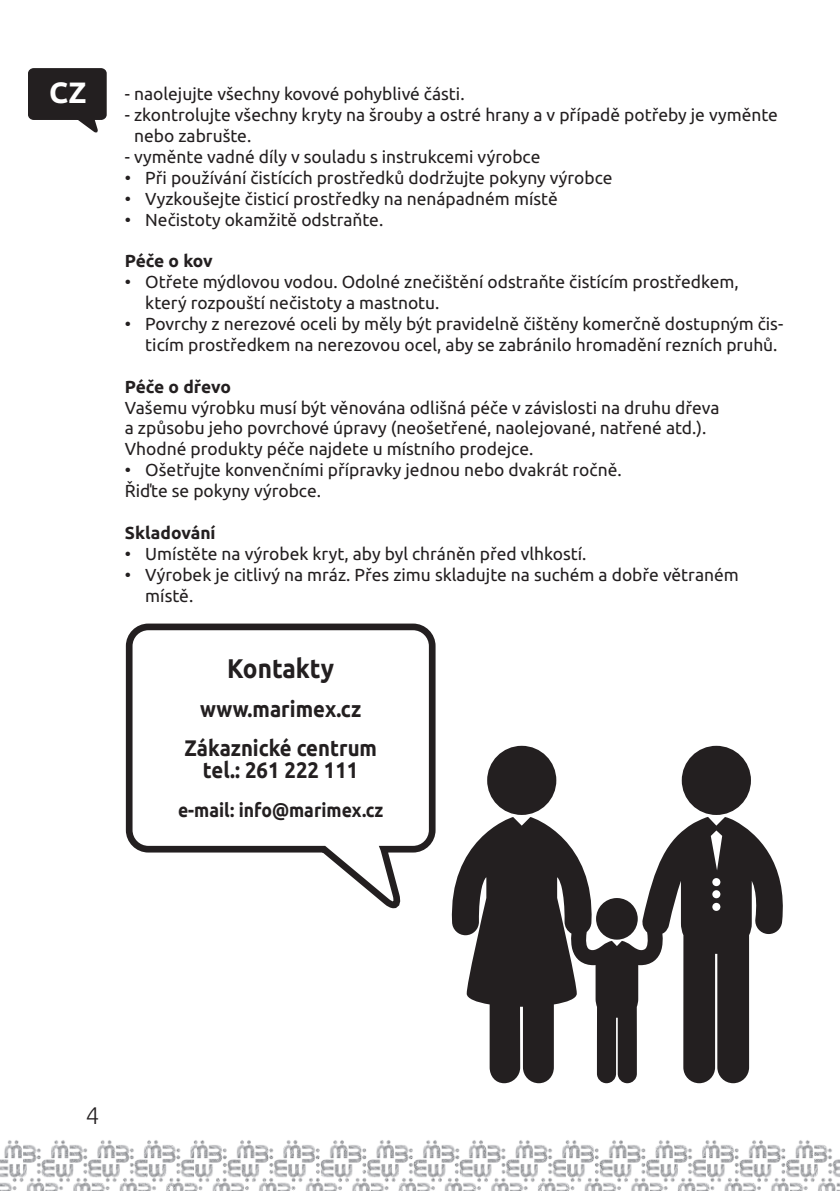
<style>
.page{position:relative;width:840px;height:1191px;background:#fff}
.page>*{position:absolute;margin:0;border:0;box-sizing:border-box;transform-origin:0 0}
.t1{font:700 29.4px "Ubuntu";color:#fff}
.t2{font:700 27px "Ubuntu";color:#231f20;scale:.9 1}
.t3{font:300 24px "Ubuntu";color:#231f20}
.t4{font:700 22.6px/39px "Ubuntu";color:#231f20;text-align:center;scale:.9 1}
.t5{font:700 19.6px "Ubuntu";color:#231f20;scale:.9 1}
.t6{font:17.4px/20.8px "Ubuntu";color:#231f20}
.t7{font:700 17.4px "Ubuntu";color:#231f20}
</style>
<div class="page">
<img style="left:0;top:1140px;width:403px;height:51px">
<img style="left:403px;top:1140px;width:436px;height:51px">
<svg style="left:28px;top:68px;width:79px;height:65px"></svg>
<svg style="left:487px;top:746px;width:69px;height:69px"></svg>
<div style="left:681px;top:746px;width:69px;height:69px;background:#231f20;border-radius:50%"></div>
<svg style="left:451px;top:817px;width:331px;height:266px;fill:#231f20"></svg>
<svg style="left:595px;top:898px;width:42px;height:41px"></svg>
<svg style="left:125px;top:623px;width:311px;height:286px"></svg>
<h1 class="t1" style="left:49px;top:75px;width:39px">CZ</h1>
<p class="t6" style="left:125px;top:83px;width:341px">- naolejujte všechny kovové pohyblivé části.</p>
<p class="t6" style="left:134px;top:104px;width:645px;text-indent:-9px">- zkontrolujte všechny kryty na šrouby a ostré hrany a v případě potřeby je vyměnte nebo zabrušte.</p>
<p class="t6" style="left:125px;top:146px;width:417px">- vyměnte vadné díly v souladu s instrukcemi výrobce</p>
<p class="t6" style="left:125px;top:167px;width:489px">• Při používání čistících prostředků dodržujte pokyny výrobce</p>
<p class="t6" style="left:125px;top:188px;width:434px">• Vyzkoušejte čisticí prostředky na nenápadném místě</p>
<p class="t6" style="left:125px;top:208px;width:260px">• Nečistoty okamžitě odstraňte.</p>
<p class="t7" style="left:125px;top:251px;width:89px">Péče o kov</p>
<p class="t6" style="left:145px;top:271px;width:594px;text-indent:-20px">• Otřete mýdlovou vodou. Odolné znečištění odstraňte čistícím prostředkem, který rozpouští nečistoty a mastnotu.</p>
<p class="t6" style="left:145px;top:313px;width:639px;text-indent:-20px">• Povrchy z nerezové oceli by měly být pravidelně čištěny komerčně dostupným čis&shy;ticím prostředkem na nerezovou ocel, aby se zabránilo hromadění rezních pruhů.</p>
<p class="t7" style="left:125px;top:376px;width:108px">Péče o dřevo</p>
<p class="t6" style="left:125px;top:396px;width:596px">Vašemu výrobku musí být věnována odlišná péče v závislosti na druhu dřeva a způsobu jeho povrchové úpravy (neošetřené, naolejované, natřené atd.).<br>Vhodné produkty péče najdete u místního prodejce.</p>
<p class="t6" style="left:125px;top:459px;width:498px">• Ošetřujte konvenčními přípravky jednou nebo dvakrát ročně.<br>Řiďte se pokyny výrobce.</p>
<p class="t7" style="left:125px;top:522px;width:92px">Skladování</p>
<p class="t6" style="left:125px;top:542px;width:463px">• Umístěte na výrobek kryt, aby byl chráněn před vlhkostí.</p>
<p class="t6" style="left:145px;top:563px;width:594px;text-indent:-20px">• Výrobek je citlivý na mráz. Přes zimu skladujte na suchém a dobře větraném místě.</p>
<h2 class="t2" style="left:227px;top:652px;width:120px">Kontakty</h2>
<p class="t4" style="left:184px;top:689px;width:215px">www.marimex.cz<br>Zákaznické centrum</p>
<p class="t4" style="left:203px;top:750px;width:174px">tel.: 261 222 111</p>
<p class="t5" style="left:178px;top:798px;width:229px">e-mail: info@marimex.cz</p>
<h3 class="t3" style="left:86px;top:1101px;width:15px">4</h3>
</div>
